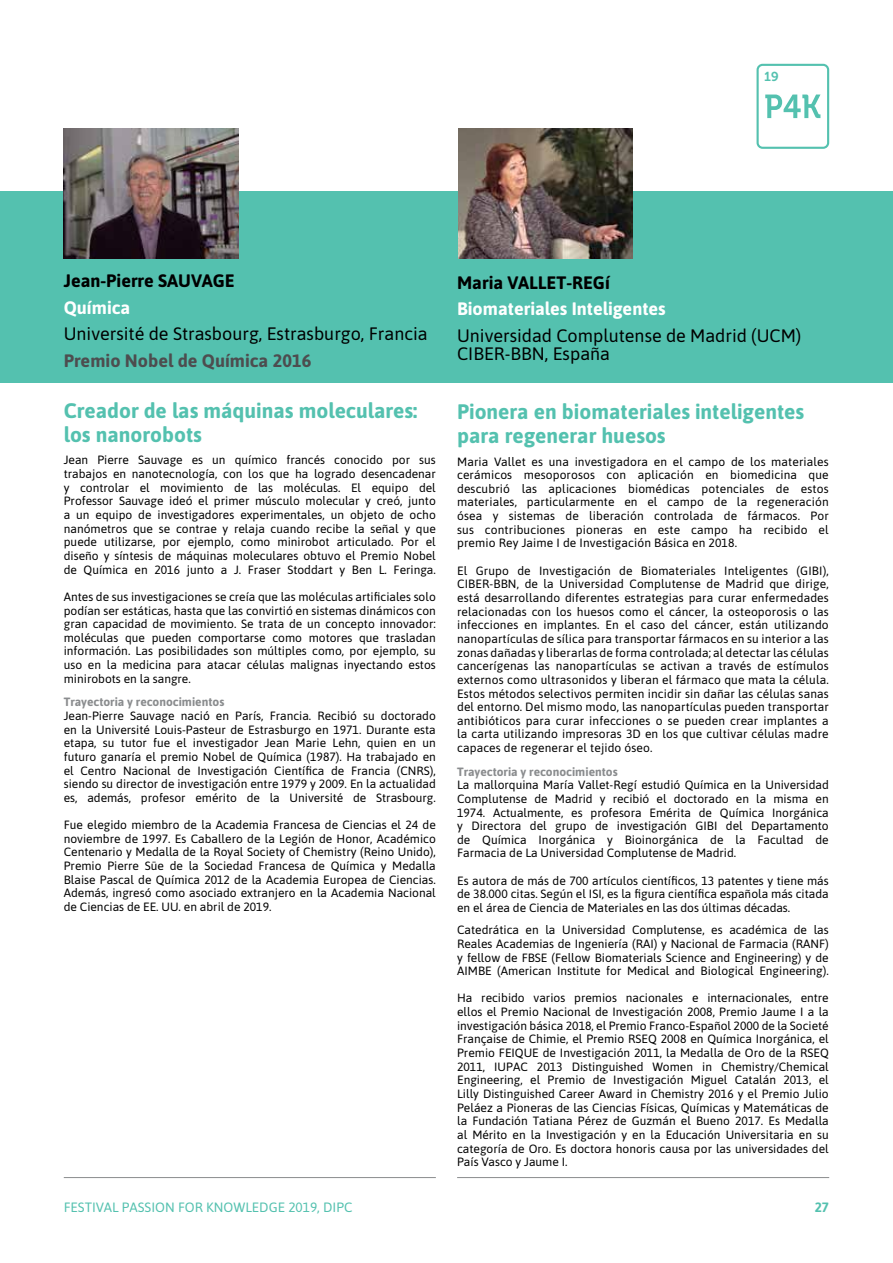
<style>
.page{position:relative;width:893px;height:1263px;background:#fff}
.page>*{position:absolute;margin:0;border:0;box-sizing:border-box;transform-origin:0 0}
.t1{font:700 21px/24px "Asap";color:#54c1af}
.t2{font:18px/18px "Asap";color:#000}
.t3{font:700 18px "Asap";color:#000}
.t4{font:700 18px "Asap";color:#fff}
.t5{font:700 18px "Asap";color:#4d4d4f}
.t6{font:13.5px "Asap";color:#54c1af}
.t7{font:700 13.5px "Asap";color:#54c1af}
.t8{font:13.05px "Museo 700";color:#54c1af}
.t9{font:12px/13.6px "Asap";color:#000;text-align:justify}
.t10{font:700 12px "Asap";color:#8a8c8e}
</style>
<div class="page">
<div style="left:0;top:191px;width:893px;height:192px;background:#54c1af"></div>
<hr style="left:64px;top:1177px;width:372px;height:1px;background:#8a8c8e">
<hr style="left:457px;top:1177px;width:372px;height:1px;background:#8a8c8e">
<div style="left:756px;top:64px;width:73px;height:85px;border:2px solid #54c1af;border-radius:5px"></div>
<svg style="left:765px;top:95px;width:55px;height:23px"></svg>
<img style="left:64px;top:128px;width:174px;height:131px">
<img style="left:458px;top:128px;width:174px;height:131px">
<p class="t8" style="left:764px;top:69px;width:16px">19</p>
<h2 class="t3" style="left:64px;top:268px;width:172px">Jean-Pierre SAUVAGE</h2>
<h2 class="t4" style="left:64px;top:295px;width:68px">Química</h2>
<h2 class="t2" style="left:64px;top:324px;width:365px">Université de Strasbourg, Estrasburgo, Francia</h2>
<h2 class="t5" style="left:64px;top:348px;width:249px">Premio Nobel de Química 2016</h2>
<h1 class="t1" style="left:64px;top:398px;width:355px">Creador de las máquinas moleculares: los nanorobots</h1>
<p class="t9" style="left:64px;top:453px;width:374px">Jean Pierre Sauvage es un químico francés conocido por sus trabajos en nanotecnología, con los que ha logrado desencadenar y controlar el movimiento de las moléculas. El equipo del Professor Sauvage ideó el primer músculo molecular y creó, junto a un equipo de investigadores experimentales, un objeto de ocho nanómetros que se contrae y relaja cuando recibe la señal y que puede utilizarse, por ejemplo, como minirobot articulado. Por el diseño y síntesis de máquinas moleculares obtuvo el Premio Nobel de Química en 2016 junto a J. Fraser Stoddart y Ben L. Feringa.</p>
<p class="t9" style="left:64px;top:589px;width:374px">Antes de sus investigaciones se creía que las moléculas artificiales solo podían ser estáticas, hasta que las convirtió en sistemas dinámicos con gran capacidad de movimiento. Se trata de un concepto innovador: moléculas que pueden comportarse como motores que trasladan información. Las posibilidades son múltiples como, por ejemplo, su uso en la medicina para atacar células malignas inyectando estos minirobots en la sangre.</p>
<p class="t10" style="left:64px;top:693px;width:162px">Trayectoria y reconocimientos</p>
<p class="t9" style="left:64px;top:708px;width:374px">Jean-Pierre Sauvage nació en París, Francia. Recibió su doctorado en la Université Louis-Pasteur de Estrasburgo en 1971. Durante esta etapa, su tutor fue el investigador Jean Marie Lehn, quien en un futuro ganaría el premio Nobel de Química (1987). Ha trabajado en el Centro Nacional de Investigación Científica de Francia (CNRS), siendo su director de investigación entre 1979 y 2009. En la actualidad es, además, profesor emérito de la Université de Strasbourg.</p>
<p class="t9" style="left:64px;top:817px;width:374px">Fue elegido miembro de la Academia Francesa de Ciencias el 24 de noviembre de 1997. Es Caballero de la Legión de Honor, Académico Centenario y Medalla de la Royal Society of Chemistry (Reino Unido), Premio Pierre Süe de la Sociedad Francesa de Química y Medalla Blaise Pascal de Química 2012 de la Academia Europea de Ciencias.<br>Además, ingresó como asociado extranjero en la Academia Nacional de Ciencias de EE. UU. en abril de 2019.</p>
<h2 class="t3" style="left:457px;top:270px;width:154px">Maria VALLET-REGí</h2>
<h2 class="t4" style="left:457px;top:296px;width:210px">Biomateriales Inteligentes</h2>
<h2 class="t2" style="left:457px;top:326px;width:346px">Universidad Complutense de Madrid (UCM)<br>CIBER-BBN, España</h2>
<h1 class="t1" style="left:457px;top:399px;width:349px">Pionera en biomateriales inteligentes para regenerar huesos</h1>
<p class="t9" style="left:457px;top:454px;width:373px">Maria Vallet es una investigadora en el campo de los materiales cerámicos mesoporosos con aplicación en biomedicina que descubrió las aplicaciones biomédicas potenciales de estos materiales, particularmente en el campo de la regeneración ósea y sistemas de liberación controlada de fármacos. Por sus contribuciones pioneras en este campo ha recibido el premio Rey Jaime I de Investigación Básica en 2018.</p>
<p class="t9" style="left:457px;top:563px;width:373px">El Grupo de Investigación de Biomateriales Inteligentes (GIBI), CIBER-BBN, de la Universidad Complutense de Madrid que dirige, está desarrollando diferentes estrategias para curar enfermedades relacionadas con los huesos como el cáncer, la osteoporosis o las infecciones en implantes. En el caso del cáncer, están utilizando nanopartículas de sílica para transportar fármacos en su interior a las zonas dañadas y liberarlas de forma controlada; al detectar las células cancerígenas las nanopartículas se activan a través de estímulos externos como ultrasonidos y liberan el fármaco que mata la célula.<br>Estos métodos selectivos permiten incidir sin dañar las células sanas del entorno. Del mismo modo, las nanopartículas pueden transportar antibióticos para curar infecciones o se pueden crear implantes a la carta utilizando impresoras 3D en los que cultivar células madre capaces de regenerar el tejido óseo.</p>
<p class="t10" style="left:457px;top:763px;width:162px">Trayectoria y reconocimientos</p>
<p class="t9" style="left:457px;top:777px;width:373px">La mallorquina María Vallet-Regí estudió Química en la Universidad Complutense de Madrid y recibió el doctorado en la misma en 1974. Actualmente, es profesora Emérita de Química Inorgánica y Directora del grupo de investigación GIBI del Departamento de Química Inorgánica y Bioinorgánica de la Facultad de Farmacia de La Universidad Complutense de Madrid.</p>
<p class="t9" style="left:457px;top:873px;width:373px">Es autora de más de 700 artículos científicos, 13 patentes y tiene más de 38.000 citas. Según el ISI, es la figura científica española más citada en el área de Ciencia de Materiales en las dos últimas décadas.</p>
<p class="t9" style="left:457px;top:922px;width:373px">Catedrática en la Universidad Complutense, es académica de las Reales Academias de Ingeniería (RAI) y Nacional de Farmacia (RANF) y fellow de FBSE (Fellow Biomaterials Science and Engineering) y de AIMBE (American Institute for Medical and Biological Engineering).</p>
<p class="t9" style="left:457px;top:991px;width:373px">Ha recibido varios premios nacionales e internacionales, entre ellos el Premio Nacional de Investigación 2008, Premio Jaume I a la investigación básica 2018, el Premio Franco-Español 2000 de la Societé Française de Chimie, el Premio RSEQ 2008 en Química Inorgánica, el Premio FEIQUE de Investigación 2011, la Medalla de Oro de la RSEQ 2011, IUPAC 2013 Distinguished Women in Chemistry/Chemical Engineering, el Premio de Investigación Miguel Catalán 2013, el Lilly Distinguished Career Award in Chemistry 2016 y el Premio Julio Peláez a Pioneras de las Ciencias Físicas, Químicas y Matemáticas de la Fundación Tatiana Pérez de Guzmán el Bueno 2017. Es Medalla al Mérito en la Investigación y en la Educación Universitaria en su categoría de Oro. Es doctora honoris causa por las universidades del País Vasco y Jaume I.</p>
<p class="t6" style="left:64px;top:1198px;width:290px">FESTIVAL PASSION FOR KNOWLEDGE 2019, DIPC</p>
<p class="t7" style="left:815px;top:1197px;width:16px">27</p>
</div>
